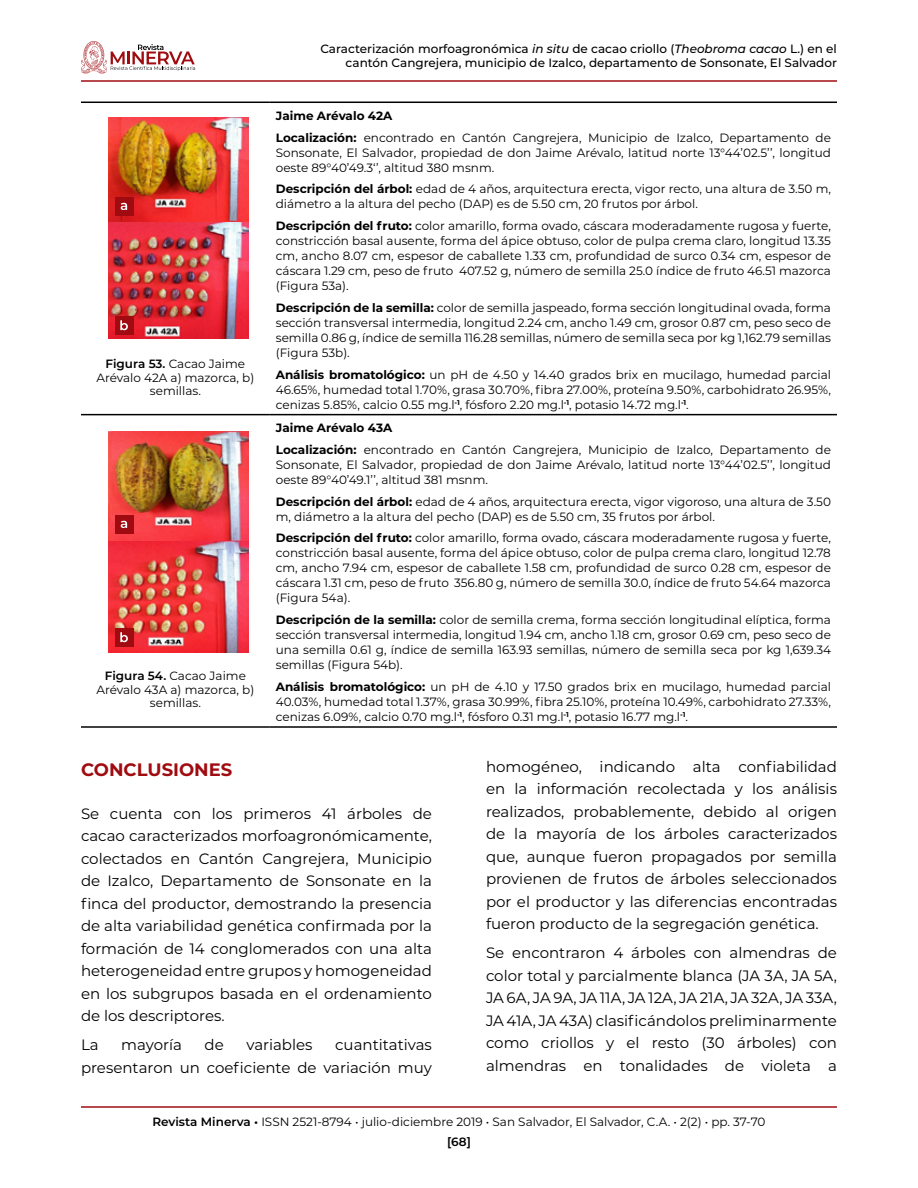
<style>
.page{position:relative;width:918px;height:1188px;background:#fff}
.page>*{position:absolute;margin:0;border:0;box-sizing:border-box;transform-origin:0 0}
.t1{font:700 18px "Montserrat";color:#9f0b10}
.t2{font:15px/22.5px "Montserrat";color:#000;text-align:justify}
.t3{font:12px/15px "Montserrat";color:#000}
.t4{font:500 12px/14.4px "Montserrat";color:#000;text-align:right}
.t5{font:600 12px "Montserrat";color:#000}
.s1{font-weight:600}
.s2{font-style:italic}
.s3{font-weight:700}
</style>
<div class="page">
<hr style="left:81px;top:80px;width:756px;height:2px;background:#9f0b10">
<hr style="left:81px;top:1106px;width:756px;height:2px;background:#9f0b10">
<svg style="left:81px;top:41px;width:114px;height:33px"></svg>
<hr style="left:270px;top:102px;width:567px;height:1px;background:#000">
<hr style="left:270px;top:414px;width:567px;height:1px;background:#000">
<hr style="left:270px;top:726px;width:567px;height:2px;background:#000">
<hr style="left:81px;top:102px;width:189px;height:1px;background:#000">
<hr style="left:81px;top:414px;width:189px;height:1px;background:#000">
<hr style="left:81px;top:726px;width:189px;height:2px;background:#000">
<img style="left:108px;top:117px;width:141px;height:222px">
<img style="left:108px;top:431px;width:141px;height:222px">
<div style="left:115px;top:197px;width:19px;height:19px;background:#9f0b10"></div>
<svg style="left:121px;top:203px;width:6px;height:7px"></svg>
<div style="left:115px;top:515px;width:19px;height:19px;background:#9f0b10"></div>
<svg style="left:121px;top:521px;width:6px;height:7px"></svg>
<div style="left:115px;top:316px;width:19px;height:19px;background:#9f0b10"></div>
<svg style="left:120px;top:320px;width:8px;height:10px"></svg>
<div style="left:115px;top:628px;width:19px;height:19px;background:#9f0b10"></div>
<svg style="left:120px;top:632px;width:8px;height:10px"></svg>
<p class="t3" style="left:96px;top:357px;width:159px;line-height:13.5px;text-align:center"><span class="s1">Figura 53.</span> Cacao Jaime<br>Arévalo 42A a) mazorca, b) semillas.</p>
<p class="t3" style="left:97px;top:669px;width:159px;line-height:13.5px;text-align:center"><span class="s1">Figura 54.</span> Cacao Jaime<br>Arévalo 43A a) mazorca, b) semillas.</p>
<p class="t4" style="left:320px;top:41px;width:518px">Caracterización morfoagronómica <span class="s2">in situ</span> de cacao criollo (<span class="s2">Theobroma cacao</span> L.) en el cantón Cangrejera, municipio de Izalco, departamento de Sonsonate, El Salvador</p>
<p class="t3" style="left:276px;top:104px;width:557px;line-height:21.8px"><span class="s3">Jaime Arévalo 42A<br>Localización:</span> encontrado en Cantón Cangrejera, Municipio de Izalco, Departamento de</p>
<p class="t3" style="left:276px;top:144px;width:557px">Sonsonate, El Salvador, propiedad de don Jaime Arévalo, latitud norte 13°44’02.5’’, longitud oeste 89°40’49.3‘’, altitud 380 msnm.</p>
<p class="t3" style="left:276px;top:181px;width:557px"><span class="s3">Descripción del árbol:</span> edad de 4 años, arquitectura erecta, vigor recto, una altura de 3.50 m, diámetro a la altura del pecho (DAP) es de 5.50 cm, 20 frutos por árbol.</p>
<p class="t3" style="left:276px;top:218px;width:557px;text-align:justify"><span class="s3">Descripción del fruto:</span> color amarillo, forma ovado, cáscara moderadamente rugosa y fuerte, constricción basal ausente, forma del ápice obtuso, color de pulpa crema claro, longitud 13.35 cm, ancho 8.07 cm, espesor de caballete 1.33 cm, profundidad de surco 0.34 cm, espesor de cáscara 1.29 cm, peso de fruto 407.52 g, número de semilla 25.0 índice de fruto 46.51 mazorca (Figura 53a).</p>
<p class="t3" style="left:276px;top:300px;width:557px;text-align:justify"><span class="s3">Descripción de la semilla:</span> color de semilla jaspeado, forma sección longitudinal ovada, forma sección transversal intermedia, longitud 2.24 cm, ancho 1.49 cm, grosor 0.87 cm, peso seco de semilla 0.86 g, índice de semilla 116.28 semillas, número de semilla seca por kg 1,162.79 semillas (Figura 53b).</p>
<p class="t3" style="left:276px;top:366px;width:557px;text-align:justify"><span class="s3">Análisis bromatológico:</span> un pH de 4.50 y 14.40 grados brix en mucilago, humedad parcial 46.65%, humedad total 1.70%, grasa 30.70%, fibra 27.00%, proteína 9.50%, carbohidrato 26.95%, cenizas 5.85%, calcio 0.55 mg.l<sup>-1</sup>, fósforo 2.20 mg.l<sup>-1</sup>, potasio 14.72 mg.l<sup>-1</sup>.</p>
<p class="t3" style="left:276px;top:417px;width:557px;line-height:21.8px"><span class="s3">Jaime Arévalo 43A<br>Localización:</span> encontrado en Cantón Cangrejera, Municipio de Izalco, Departamento de</p>
<p class="t3" style="left:276px;top:457px;width:557px">Sonsonate, El Salvador, propiedad de don Jaime Arévalo, latitud norte 13°44’02.5’’, longitud oeste 89°40’49.1’’, altitud 381 msnm.</p>
<p class="t3" style="left:276px;top:494px;width:557px"><span class="s3">Descripción del árbol:</span> edad de 4 años, arquitectura erecta, vigor vigoroso, una altura de 3.50 m, diámetro a la altura del pecho (DAP) es de 5.50 cm, 35 frutos por árbol.</p>
<p class="t3" style="left:276px;top:530px;width:557px;text-align:justify"><span class="s3">Descripción del fruto:</span> color amarillo, forma ovado, cáscara moderadamente rugosa y fuerte, constricción basal ausente, forma del ápice obtuso, color de pulpa crema claro, longitud 12.78 cm, ancho 7.94 cm, espesor de caballete 1.58 cm, profundidad de surco 0.28 cm, espesor de cáscara 1.31 cm, peso de fruto 356.80 g, número de semilla 30.0, índice de fruto 54.64 mazorca (Figura 54a).</p>
<p class="t3" style="left:276px;top:612px;width:557px;text-align:justify"><span class="s3">Descripción de la semilla:</span> color de semilla crema, forma sección longitudinal elíptica, forma sección transversal intermedia, longitud 1.94 cm, ancho 1.18 cm, grosor 0.69 cm, peso seco de una semilla 0.61 g, índice de semilla 163.93 semillas, número de semilla seca por kg 1,639.34 semillas (Figura 54b).</p>
<p class="t3" style="left:276px;top:679px;width:557px;text-align:justify"><span class="s3">Análisis bromatológico:</span> un pH de 4.10 y 17.50 grados brix en mucilago, humedad parcial 40.03%, humedad total 1.37%, grasa 30.99%, fibra 25.10%, proteína 10.49%, carbohidrato 27.33%, cenizas 6.09%, calcio 0.70 mg.l<sup>-1</sup>, fósforo 0.31 mg.l<sup>-1</sup>, potasio 16.77 mg.l<sup>-1</sup>.</p>
<h1 class="t1" style="left:81px;top:757px;width:153px">CONCLUSIONES</h1>
<p class="t2" style="left:81px;top:802px;width:353px">Se cuenta con los primeros 41 árboles de cacao caracterizados morfoagronómicamente, colectados en Cantón Cangrejera, Municipio de Izalco, Departamento de Sonsonate en la finca del productor, demostrando la presencia de alta variabilidad genética confirmada por la formación de 14 conglomerados con una alta heterogeneidad entre grupos y homogeneidad en los subgrupos basada en el ordenamiento de los descriptores.</p>
<p class="t2" style="left:81px;top:1033px;width:19px">La</p>
<p class="t2" style="left:121px;top:1033px;width:62px">mayoría</p>
<p class="t2" style="left:205px;top:1033px;width:21px">de</p>
<p class="t2" style="left:246px;top:1033px;width:68px">variables</p>
<p class="t2" style="left:81px;top:1033px;width:352px;text-align:right">cuantitativas<br>presentaron un coeficiente de variación muy</p>
<p class="t2" style="left:486px;top:755px;width:353px">homogéneo, indicando alta confiabilidad en la información recolectada y los análisis realizados, probablemente, debido al origen de la mayoría de los árboles caracterizados que, aunque fueron propagados por semilla provienen de frutos de árboles seleccionados por el productor y las diferencias encontradas fueron producto de la segregación genética.</p>
<p class="t2" style="left:486px;top:941px;width:353px">Se encontraron 4 árboles con almendras de color total y parcialmente blanca (JA 3A, JA 5A, JA 6A, JA 9A, JA 11A, JA 12A, JA 21A, JA 32A, JA 33A, JA 41A, JA 43A) clasificándolos preliminarmente como criollos y el resto (30 árboles) con almendras en tonalidades de violeta a</p>
<p class="t3" style="left:152px;top:1114px;width:615px"><span class="s1">Revista Minerva •</span> ISSN 2521-8794 • julio-diciembre 2019 • San Salvador, El Salvador, C.A. • 2(2) • pp. 37-70</p>
<p class="t5" style="left:447px;top:1133px;width:25px">[68]</p>
</div>
